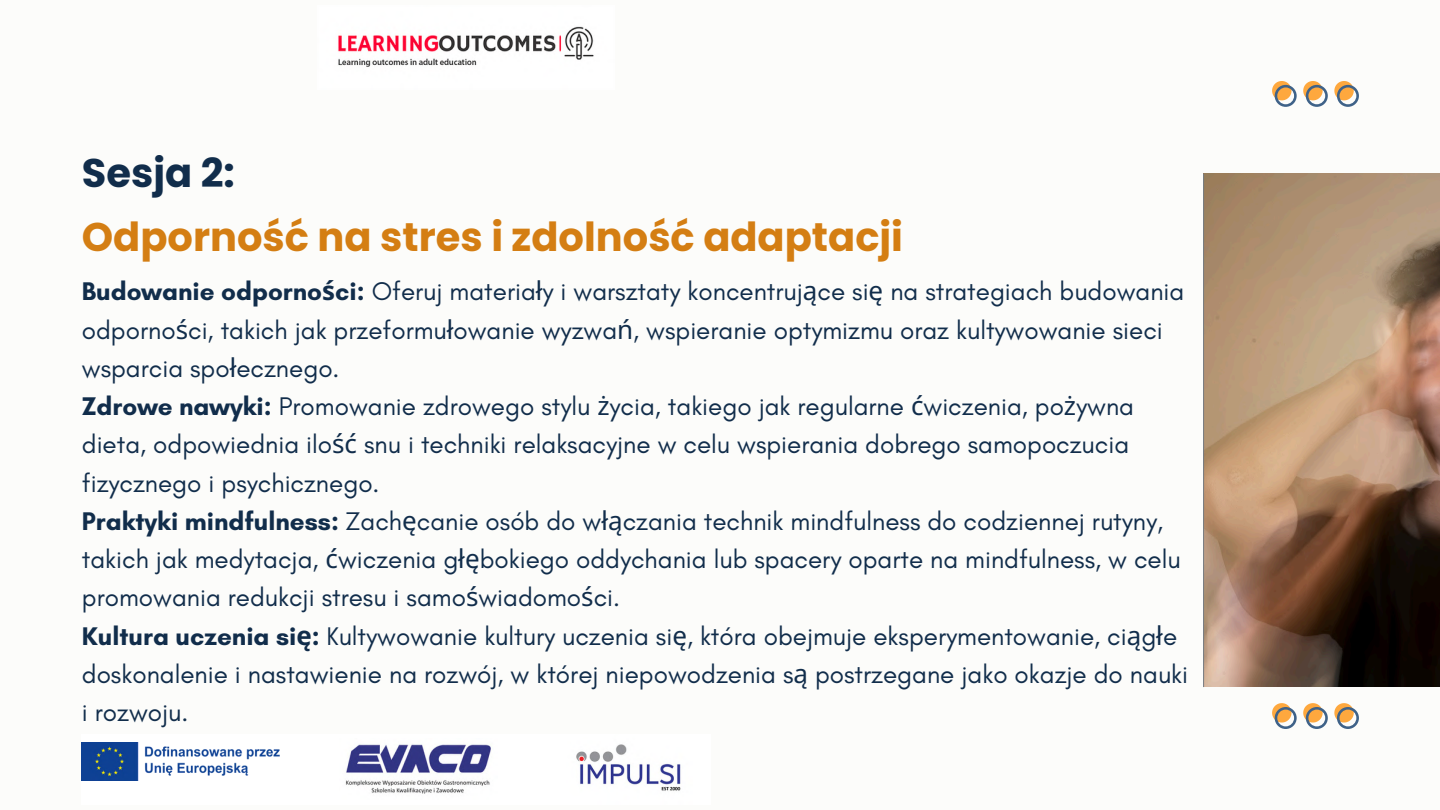
<style>
.page{position:relative;width:1440px;height:810px;background:#fcfcfa}
.page>*{position:absolute;margin:0;border:0;box-sizing:border-box;transform-origin:0 0}
.t1{font:700 40px "Poppins";color:#d47e13}
.t2{font:700 40px "Poppins";color:#112d4b}
.t3{font:26px/38.2px "Glacial Indifference";color:#112d4b}
.s1{font-weight:700}
.s2{font-family:"Noto Sans";font-weight:700}
.s3{font-family:"Noto Sans"}
</style>
<div class="page">
<img style="left:1204px;top:174px;width:236px;height:513px">
<svg style="left:1272px;top:703px;width:25px;height:26px"></svg>
<svg style="left:1303px;top:703px;width:25px;height:26px"></svg>
<svg style="left:1334px;top:703px;width:25px;height:26px"></svg>
<svg style="left:1272px;top:81px;width:25px;height:25px"></svg>
<svg style="left:1303px;top:81px;width:25px;height:25px"></svg>
<svg style="left:1334px;top:81px;width:25px;height:25px"></svg>
<hr style="left:1203px;top:174px;width:1px;height:513px;background:#767d84">
<img style="left:338px;top:26px;width:256px;height:41px">
<div style="left:81px;top:734px;width:629px;height:70px;background:#fff"></div>
<img style="left:345px;top:744px;width:146px;height:50px">
<img style="left:576px;top:744px;width:105px;height:47px">
<img style="left:82px;top:743px;width:197px;height:37px">
<p class="t2" style="left:82px;top:145px;width:155px">Sesja 2:</p>
<p class="t1" style="left:82px;top:209px;width:823px">Odporność na stres i zdolność adaptacji</p>
<p class="t3" style="left:82px;top:272px;width:1104px"><span class="s1">Budowanie odporno</span><span class="s2">ś</span><span class="s1">ci:</span> Oferuj materia<span class="s3">ł</span>y i warsztaty koncentruj<span class="s3">ą</span>ce si<span class="s3">ę</span> na strategiach budowania odporno<span class="s3">ś</span>ci, takich jak przeformu<span class="s3">ł</span>owanie wyzwa<span class="s3">ń</span>, wspieranie optymizmu oraz kultywowanie sieci wsparcia spo<span class="s3">ł</span>ecznego.</p>
<h1 class="t3" style="left:82px;top:387px;width:1054px"><span class="s1">Zdrowe nawyki:</span> Promowanie zdrowego stylu <span class="s3">ż</span>ycia, takiego jak regularne <span class="s3">ć</span>wiczenia, po<span class="s3">ż</span>ywna dieta, odpowiednia ilo<span class="s3">ść</span> snu i techniki relaksacyjne w celu wspierania dobrego samopoczucia fizycznego i psychicznego.</h1>
<h1 class="t3" style="left:82px;top:502px;width:1100px"><span class="s1">Praktyki mindfulness:</span> Zach<span class="s3">ę</span>canie osób do w<span class="s3">łą</span>czania technik mindfulness do codziennej rutyny, takich jak medytacja, <span class="s3">ć</span>wiczenia g<span class="s3">łę</span>bokiego oddychania lub spacery oparte na mindfulness, w celu promowania redukcji stresu i samo<span class="s3">ś</span>wiadomo<span class="s3">ś</span>ci.</h1>
<p class="t3" style="left:82px;top:616px;width:1108px"><span class="s1">Kultura uczenia si</span><span class="s2">ę</span><span class="s1">:</span> Kultywowanie kultury uczenia si<span class="s3">ę</span>, która obejmuje eksperymentowanie, ci<span class="s3">ą</span>g<span class="s3">ł</span>e doskonalenie i nastawienie na rozwój, w której niepowodzenia s<span class="s3">ą</span> postrzegane jako okazje do nauki i rozwoju.</p>
</div>
